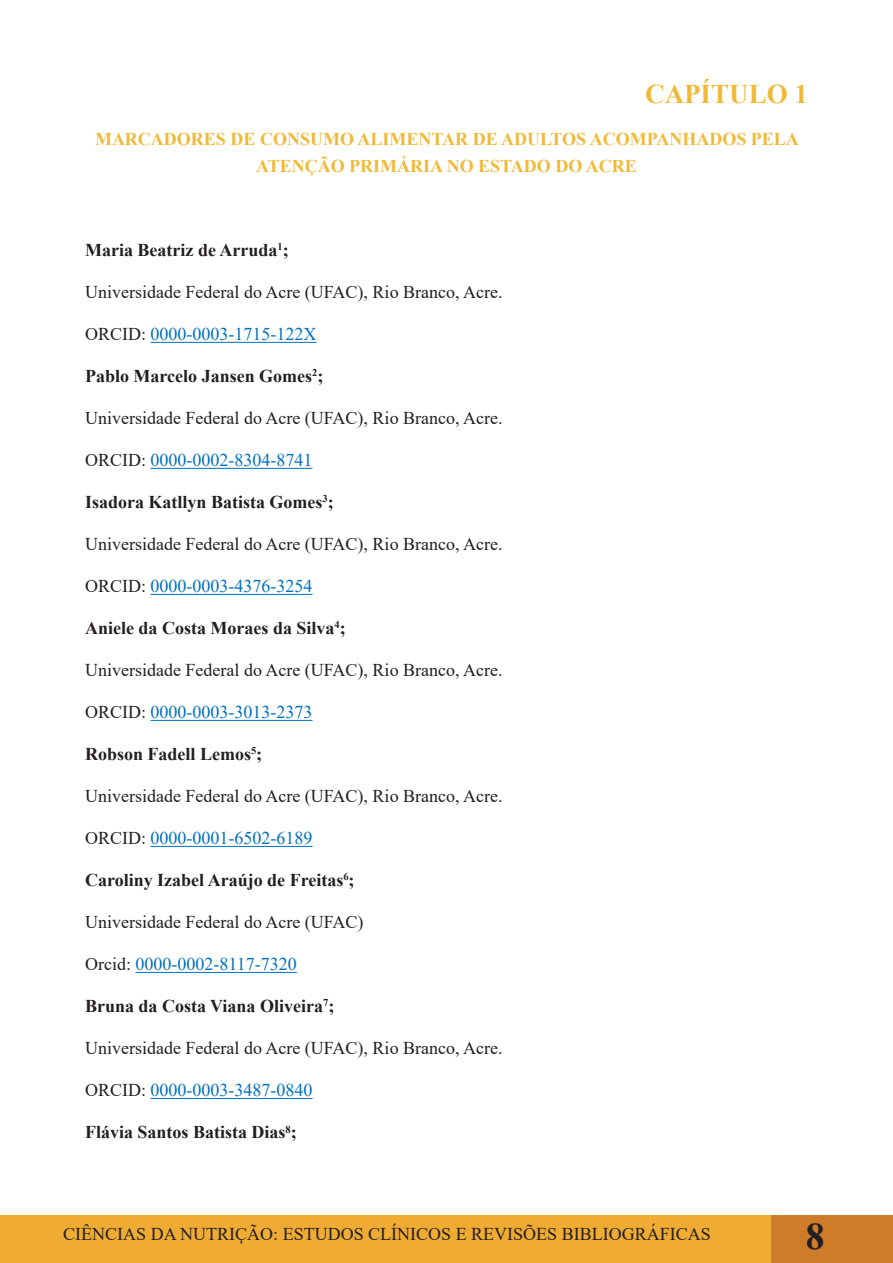
<style>
.page{position:relative;width:893px;height:1263px;background:#fff}
.page>*{position:absolute;margin:0;border:0;box-sizing:border-box;transform-origin:0 0}
.t1{font:700 37.5px "Times New Roman";color:#231f20}
.t2{font:700 27px "Times New Roman";color:#f0ba38}
.t3{font:18px "Times New Roman";color:#231f20}
.t4{font:700 18px "Times New Roman";color:#231f20}
.t5{font:18px "Times New Roman";color:#0070c0}
.t6{font:700 18px/27px "Times New Roman";color:#f0ba38;text-align:center}
.s1{color:#231f20}
</style>
<div class="page">
<div style="left:0;top:1215px;width:893px;height:48px;background:#f0ab33"></div>
<div style="left:771px;top:1215px;width:122px;height:48px;background:#ce7b2a"></div>
<hr style="left:892px;top:1215px;width:1px;height:48px;background:#f0ab33">
<hr style="left:151px;top:342px;width:166px;height:1px;background:#0070c0">
<hr style="left:151px;top:468px;width:162px;height:1px;background:#0070c0">
<hr style="left:151px;top:594px;width:162px;height:1px;background:#0070c0">
<hr style="left:151px;top:720px;width:162px;height:1px;background:#0070c0">
<hr style="left:151px;top:846px;width:162px;height:1px;background:#0070c0">
<hr style="left:136px;top:972px;width:161px;height:1px;background:#0070c0">
<hr style="left:151px;top:1098px;width:162px;height:1px;background:#0070c0">
<p class="t2" style="left:645px;top:75px;width:164px">CAPÍTULO 1</p>
<p class="t6" style="left:95px;top:125px;width:705px">MARCADORES DE CONSUMO ALIMENTAR DE ADULTOS ACOMPANHADOS PELA<br>ATENÇÃO PRIMÁRIA NO ESTADO DO ACRE</p>
<p class="t4" style="left:85px;top:237px;width:205px">Maria Beatriz de Arruda<sup>1</sup>;</p>
<p class="t3" style="left:85px;top:280px;width:419px">Universidade Federal do Acre (UFAC), Rio Branco, Acre.</p>
<p class="t5" style="left:85px;top:322px;width:233px"><span class="s1">ORCID:</span> 0000-0003-1715-122X</p>
<p class="t4" style="left:85px;top:363px;width:240px">Pablo Marcelo Jansen Gomes<sup>2</sup>;</p>
<p class="t3" style="left:85px;top:406px;width:419px">Universidade Federal do Acre (UFAC), Rio Branco, Acre.</p>
<p class="t5" style="left:85px;top:448px;width:229px"><span class="s1">ORCID:</span> 0000-0002-8304-8741</p>
<p class="t4" style="left:85px;top:489px;width:250px">Isadora Katllyn Batista Gomes<sup>3</sup>;</p>
<p class="t3" style="left:85px;top:532px;width:419px">Universidade Federal do Acre (UFAC), Rio Branco, Acre.</p>
<p class="t5" style="left:85px;top:574px;width:229px"><span class="s1">ORCID:</span> 0000-0003-4376-3254</p>
<p class="t4" style="left:85px;top:615px;width:262px">Aniele da Costa Moraes da Silva<sup>4</sup>;</p>
<p class="t3" style="left:85px;top:658px;width:419px">Universidade Federal do Acre (UFAC), Rio Branco, Acre.</p>
<p class="t5" style="left:85px;top:700px;width:229px"><span class="s1">ORCID:</span> 0000-0003-3013-2373</p>
<p class="t4" style="left:85px;top:741px;width:179px">Robson Fadell Lemos<sup>5</sup>;</p>
<p class="t3" style="left:85px;top:784px;width:419px">Universidade Federal do Acre (UFAC), Rio Branco, Acre.</p>
<p class="t5" style="left:85px;top:826px;width:229px"><span class="s1">ORCID:</span> 0000-0001-6502-6189</p>
<p class="t4" style="left:85px;top:867px;width:271px">Caroliny Izabel Araújo de Freitas<sup>6</sup>;</p>
<p class="t3" style="left:85px;top:910px;width:280px">Universidade Federal do Acre (UFAC)</p>
<p class="t5" style="left:85px;top:952px;width:213px"><span class="s1">Orcid:</span> 0000-0002-8117-7320</p>
<p class="t4" style="left:85px;top:993px;width:251px">Bruna da Costa Viana Oliveira<sup>7</sup>;</p>
<p class="t3" style="left:85px;top:1036px;width:419px">Universidade Federal do Acre (UFAC), Rio Branco, Acre.</p>
<p class="t5" style="left:85px;top:1078px;width:229px"><span class="s1">ORCID:</span> 0000-0003-3487-0840</p>
<p class="t4" style="left:85px;top:1119px;width:213px">Flávia Santos Batista Dias<sup>8</sup>;</p>
<p class="t3" style="left:63px;top:1221px;width:649px">CIÊNCIAS DA NUTRIÇÃO: ESTUDOS CLÍNICOS E REVISÕES BIBLIOGRÁFICAS</p>
<h1 class="t1" style="left:806px;top:1209px;width:20px">8</h1>
</div>
